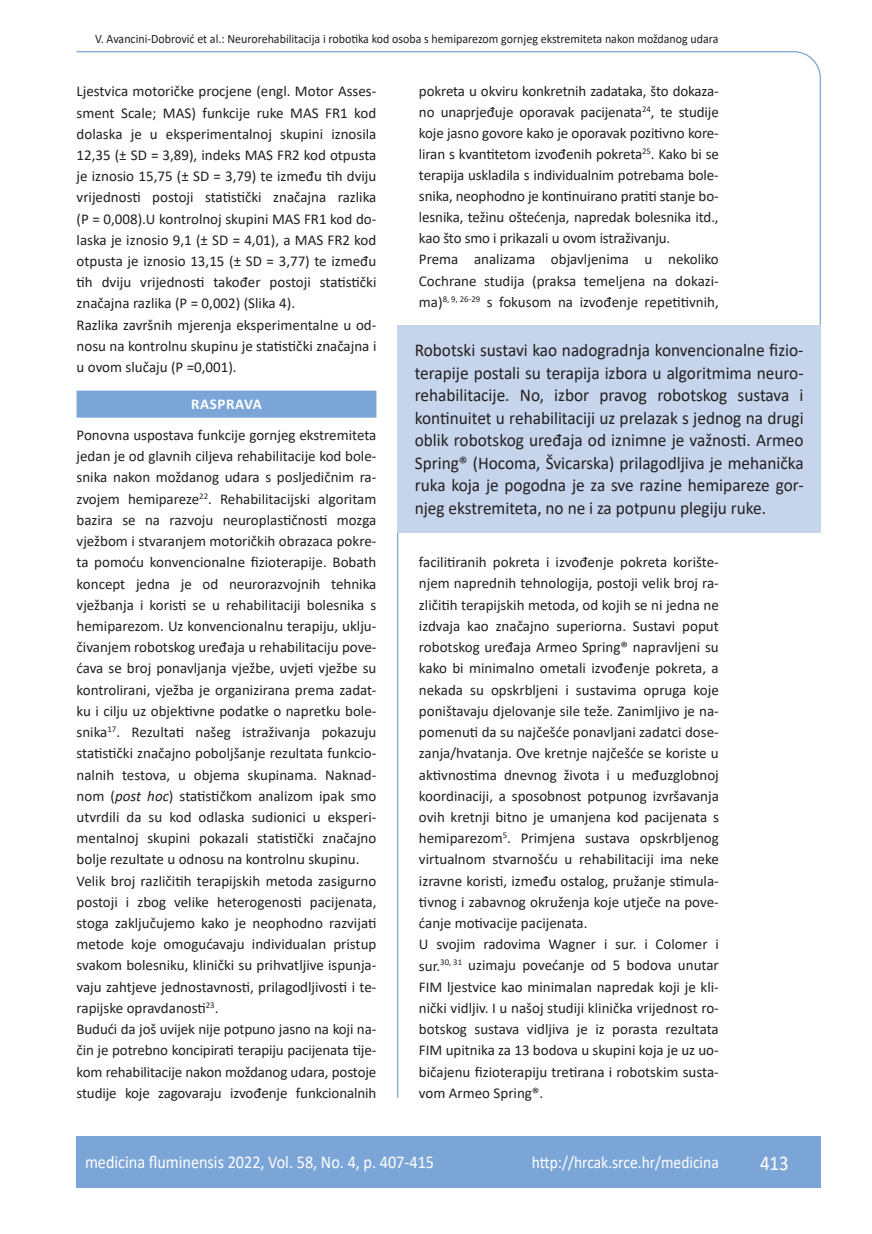
<style>
.page{position:relative;width:872px;height:1234px;background:#fff}
.page>*{position:absolute;margin:0;border:0;box-sizing:border-box;transform-origin:0 0}
.t1{font:21px "Calibri";color:#fff;scale:.9 1}
.t2{font:18px/22.5px "Calibri";color:#231f20;text-align:justify;scale:.96 1}
.t3{font:18px "Calibri";color:#fff;scale:.9 1}
.t4{font:17.25px "Calibri";color:#fff;scale:.9 1}
.t5{font:15px/21.1px "Calibri";color:#231f20}
.t6{font:700 15px "Calibri";letter-spacing:.04em;color:#fff}
.t7{font:12.75px "Calibri";color:#231f20;scale:.94 1}
.s1{font-style:italic}
</style>
<div class="page">
<svg style="left:76px;top:51px;width:745px;height:275px"></svg>
<hr style="left:397px;top:532px;width:1px;height:565px;background:#7ca5d7">
<div style="left:77px;top:1135px;width:744px;height:51px;background:#7ca5d7"></div>
<div style="left:77px;top:390px;width:299px;height:27px;background:#7ca5d7"></div>
<div style="left:398px;top:325px;width:422px;height:207px;background:#c6d5ec"></div>
<p class="t7" style="left:95px;top:29px;width:664px">V. Avancini-Dobrović et al.: Neurorehabilitacija i robotika kod osoba s hemiparezom gornjeg ekstremiteta nakon moždanog udara</p>
<p class="t5" style="left:77px;top:80px;width:301px">Ljestvica motoričke procjene (engl. Motor Asses&shy;sment Scale; MAS) funkcije ruke MAS FR1 kod dolaska je u eksperimentalnoj skupini iznosila 12,35 (± SD = 3,89), indeks MAS FR2 kod otpusta je iznosio 15,75 (± SD = 3,79) te između tih dviju vrijednosti postoji statistički značajna razlika (P = 0,008).U kontrolnoj skupini MAS FR1 kod do&shy;laska je iznosio 9,1 (± SD = 4,01), a MAS FR2 kod otpusta je iznosio 13,15 (± SD = 3,77) te između tih dviju vrijednosti također postoji statistički značajna razlika (P = 0,002) (Slika 4).<br>Razlika završnih mjerenja eksperimentalne u od&shy;nosu na kontrolnu skupinu je statistički značajna i u ovom slučaju (P =0,001).</p>
<p class="t6" style="left:191px;top:393px;width:72px">RASPRAVA</p>
<p class="t5" style="left:77px;top:424px;width:301px">Ponovna uspostava funkcije gornjeg ekstremiteta jedan je od glavnih ciljeva rehabilitacije kod bole&shy;snika nakon moždanog udara s posljedičnim ra&shy;zvojem hemipareze<sup>22</sup>. Rehabilitacijski algoritam bazira se na razvoju neuroplastičnosti mozga vježbom i stvaranjem motoričkih obrazaca pokre&shy;ta pomoću konvencionalne fizioterapije. Bobath koncept jedna je od neurorazvojnih tehnika vježbanja i koristi se u rehabilitaciji bolesnika s hemiparezom. Uz konvencionalnu terapiju, uklju&shy;čivanjem robotskog uređaja u rehabilitaciju pove&shy;ćava se broj ponavljanja vježbe, uvjeti vježbe su kontrolirani, vježba je organizirana prema zadat&shy;ku i cilju uz objektivne podatke o napretku bole&shy;snika<sup>17</sup>. Rezultati našeg istraživanja pokazuju statistički značajno poboljšanje rezultata funkcio&shy;nalnih testova, u objema skupinama. Naknad&shy;nom (<span class="s1">post hoc</span>) statističkom analizom ipak smo utvrdili da su kod odlaska sudionici u eksperi&shy;mentalnoj skupini pokazali statistički značajno bolje rezultate u odnosu na kontrolnu skupinu.<br>Velik broj različitih terapijskih metoda zasigurno postoji i zbog velike heterogenosti pacijenata, stoga zaključujemo kako je neophodno razvijati metode koje omogućavaju individualan pristup svakom bolesniku, klinički su prihvatljive ispunja&shy;vaju zahtjeve jednostavnosti, prilagodljivosti i te&shy;rapijske opravdanosti<sup>23</sup>.<br>Budući da još uvijek nije potpuno jasno na koji na&shy;čin je potrebno koncipirati terapiju pacijenata tije&shy;kom rehabilitacije nakon moždanog udara, postoje studije koje zagovaraju izvođenje funkcionalnih</p>
<p class="t5" style="left:419px;top:80px;width:301px">pokreta u okviru konkretnih zadataka, što dokaza&shy;no unaprjeđuje oporavak pacijenata<sup>24</sup>, te studije koje jasno govore kako je oporavak pozitivno kore&shy;liran s kvantitetom izvođenih pokreta<sup>25</sup>. Kako bi se terapija uskladila s individualnim potrebama bole&shy;snika, neophodno je kontinuirano pratiti stanje bo&shy;lesnika, težinu oštećenja, napredak bolesnika itd., kao što smo i prikazali u ovom istraživanju.<br>Prema analizama objavljenima u nekoliko Cochrane studija (praksa temeljena na dokazi&shy;ma)<sup>8,</sup> <sup>9,</sup> <sup>26-29</sup> s fokusom na izvođenje repetitivnih,</p>
<p class="t2" style="left:415px;top:338px;width:407px">Robotski sustavi kao nadogradnja konvencionalne fizio&shy;terapije postali su terapija izbora u algoritmima neuro&shy;rehabilitacije. No, izbor pravog robotskog sustava i kontinuitet u rehabilitaciji uz prelazak s jednog na drugi oblik robotskog uređaja od iznimne je važnosti. Armeo Spring® (Hocoma, Švicarska) prilagodljiva je mehanička ruka koja je pogodna je za sve razine hemipareze gor&shy;njeg ekstremiteta, no ne i za potpunu plegiju ruke.</p>
<p class="t5" style="left:419px;top:551px;width:301px">facilitiranih pokreta i izvođenje pokreta korište&shy;njem naprednih tehnologija, postoji velik broj ra&shy;zličitih terapijskih metoda, od kojih se ni jedna ne izdvaja kao značajno superiorna. Sustavi poput robotskog uređaja Armeo Spring® napravljeni su kako bi minimalno ometali izvođenje pokreta, a nekada su opskrbljeni i sustavima opruga koje poništavaju djelovanje sile teže. Zanimljivo je na&shy;pomenuti da su najčešće ponavljani zadatci dose&shy;zanja/hvatanja. Ove kretnje najčešće se koriste u aktivnostima dnevnog života i u međuzglobnoj koordinaciji, a sposobnost potpunog izvršavanja ovih kretnji bitno je umanjena kod pacijenata s hemiparezom<sup>5</sup>. Primjena sustava opskrbljenog virtualnom stvarnošću u rehabilitaciji ima neke izravne koristi, između ostalog, pružanje stimula&shy;tivnog i zabavnog okruženja koje utječe na pove&shy;ćanje motivacije pacijenata.<br>U svojim radovima Wagner i sur. i Colomer i sur.<sup>30,</sup> <sup>31</sup> uzimaju povećanje od 5 bodova unutar FIM ljestvice kao minimalan napredak koji je kli&shy;nički vidljiv. I u našoj studiji klinička vrijednost ro&shy;botskog sustava vidljiva je iz porasta rezultata FIM upitnika za 13 bodova u skupini koja je uz uo&shy;bičajenu fizioterapiju tretirana i robotskim susta&shy;vom Armeo Spring®.</p>
<p class="t3" style="left:85px;top:1149px;width:389px">medicina fluminensis 2022, Vol. 58, No. 4, p. 407-415</p>
<p class="t4" style="left:532px;top:1150px;width:209px">http://hrcak.srce.hr/medicina</p>
<h1 class="t1" style="left:760px;top:1147px;width:33px">413</h1>
</div>
